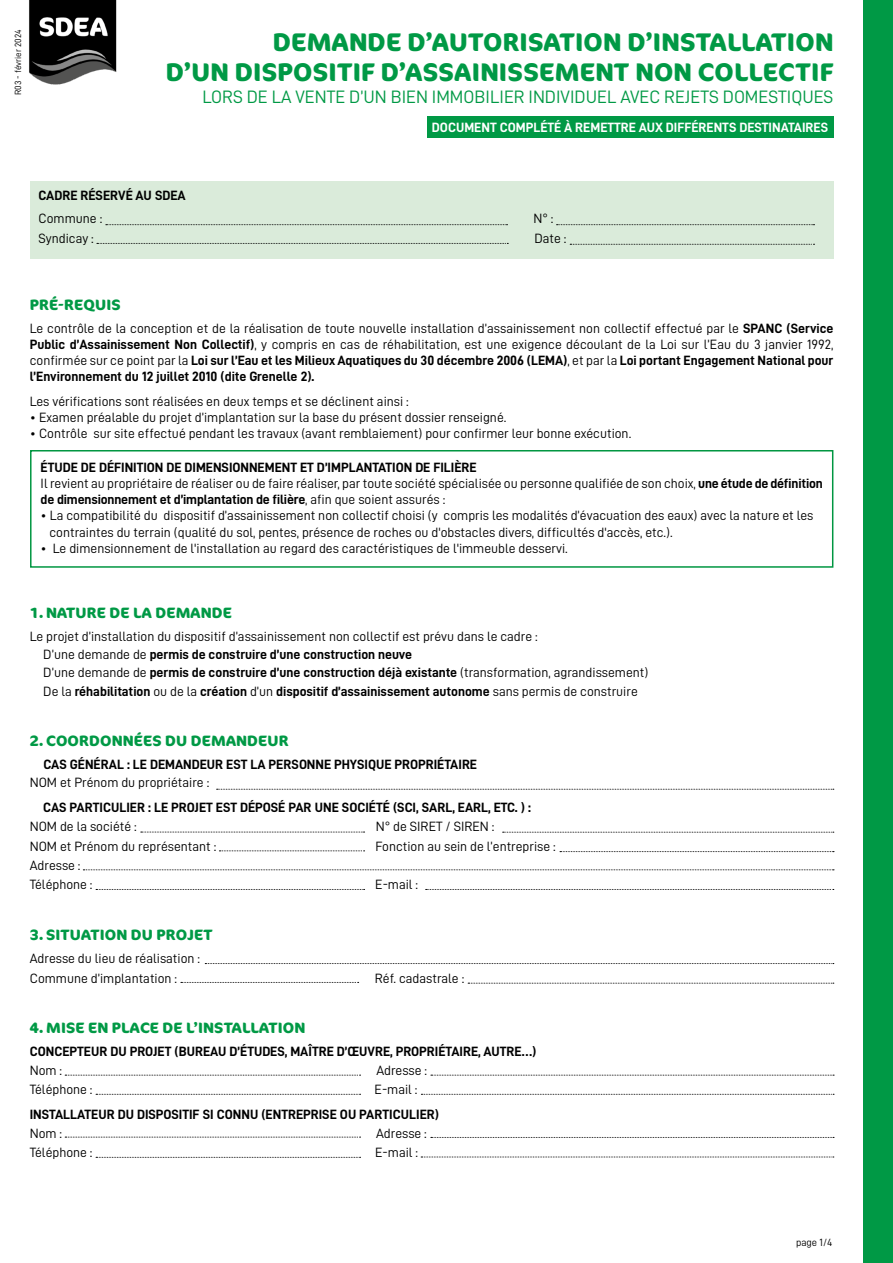
<style>
.page{position:relative;width:893px;height:1263px;background:#fff}
.page>*{position:absolute;margin:0;border:0;box-sizing:border-box;transform-origin:0 0}
.t1{font:700 25.5px/30.6px "Cocon OT";letter-spacing:.01em;color:#009945;text-align:right}
.t2{font:18px "D DIN";color:#009945}
.t3{font:700 15px "Cocon OT";letter-spacing:.01em;color:#009945}
.t4{font:13.5px/16.2px "D DIN";color:#000}
.t5{font:13.5px/18.3px "D DIN Bold";color:#000}
.t6{font:13.5px "D DIN Bold";color:#fff}
.t7{font:10.5px "D DIN";color:#000}
.t8{font:9px "D DIN";color:#000}
.s1{font-family:"D DIN Bold"}
.s2{font-family:"D DIN"}
</style>
<div class="page">
<div style="left:30px;top:450px;width:803px;height:118px;border:2px solid #009641"></div>
<div style="left:30px;top:181px;width:803px;height:77px;background:#daebda"></div>
<svg style="left:106px;top:224px;width:401px;height:1px"></svg>
<svg style="left:557px;top:224px;width:257px;height:1px"></svg>
<svg style="left:570px;top:244px;width:244px;height:1px"></svg>
<svg style="left:97px;top:243px;width:411px;height:1px"></svg>
<svg style="left:217px;top:789px;width:617px;height:1px"></svg>
<svg style="left:141px;top:832px;width:224px;height:1px"></svg>
<svg style="left:503px;top:832px;width:331px;height:1px"></svg>
<svg style="left:219px;top:850px;width:146px;height:1px"></svg>
<svg style="left:96px;top:889px;width:269px;height:1px"></svg>
<svg style="left:205px;top:963px;width:629px;height:1px"></svg>
<svg style="left:181px;top:982px;width:178px;height:1px"></svg>
<svg style="left:468px;top:983px;width:366px;height:1px"></svg>
<svg style="left:83px;top:869px;width:751px;height:1px"></svg>
<svg style="left:560px;top:851px;width:274px;height:1px"></svg>
<svg style="left:431px;top:1075px;width:403px;height:1px"></svg>
<svg style="left:431px;top:1137px;width:403px;height:1px"></svg>
<svg style="left:421px;top:1094px;width:413px;height:1px"></svg>
<svg style="left:421px;top:1156px;width:413px;height:1px"></svg>
<svg style="left:65px;top:1075px;width:296px;height:1px"></svg>
<svg style="left:65px;top:1137px;width:296px;height:1px"></svg>
<svg style="left:96px;top:1094px;width:265px;height:1px"></svg>
<svg style="left:96px;top:1157px;width:265px;height:1px"></svg>
<svg style="left:426px;top:889px;width:408px;height:1px"></svg>
<div style="left:427px;top:116px;width:406px;height:21px;background:#009945"></div>
<img style="left:29px;top:0;width:88px;height:85px">
<div style="left:863px;top:0;width:30px;height:1263px;background:#009945"></div>
<p class="t8" style="left:13px;top:95px;width:67px;rotate:-90deg">R03 - février 2024</p>
<h1 class="t1" style="left:166px;top:27px;width:669px">DEMANDE D’AUTORISATION D’INSTALLATION<br>D’UN DISPOSITIF D’ASSAINISSEMENT NON COLLECTIF</h1>
<h2 class="t2" style="left:202px;top:87px;width:632px">LORS DE LA VENTE D’UN BIEN IMMOBILIER INDIVIDUEL AVEC REJETS DOMESTIQUES</h2>
<p class="t6" style="left:432px;top:120px;width:398px">DOCUMENT COMPLÉTÉ À REMETTRE AUX DIFFÉRENTS DESTINATAIRES</p>
<p class="t5" style="left:39px;top:186px;width:149px">CADRE RÉSERVÉ AU SDEA</p>
<p class="t4" style="left:39px;top:210px;width:65px">Commune :</p>
<p class="t4" style="left:533px;top:210px;width:22px">N° :</p>
<p class="t4" style="left:39px;top:230px;width:57px">Syndicay :</p>
<p class="t4" style="left:534px;top:230px;width:34px">Date :</p>
<p class="t3" style="left:30px;top:296px;width:92px">PRÉ-REQUIS</p>
<p class="t4" style="left:30px;top:320px;width:805px">Le contrôle de la conception et de la réalisation de toute nouvelle installation d’assainissement non collectif effectué par le <span class="s1">SPANC (Service<br>Public d’Assainissement Non Collectif)</span>, y compris en cas de réhabilitation, est une exigence découlant de la Loi sur l’Eau du 3 janvier 1992,</p>
<p class="t5" style="left:30px;top:352px;width:805px;line-height:16.2px"><span class="s2">confirmée sur ce point par la</span> Loi sur l’Eau et les Milieux Aquatiques du 30 décembre 2006 (LEMA)<span class="s2">, et par la</span> Loi portant Engagement National pour l’Environnement du 12 juillet 2010 (dite Grenelle 2).</p>
<p class="t4" style="left:30px;top:393px;width:381px">Les vérifications sont réalisées en deux temps et se déclinent ainsi :</p>
<p class="t4" style="left:30px;top:409px;width:478px">• Examen préalable du projet d’implantation sur la base du présent dossier renseigné.</p>
<p class="t4" style="left:30px;top:425px;width:603px">• Contrôle sur site effectué pendant les travaux (avant remblaiement) pour confirmer leur bonne exécution.</p>
<p class="t5" style="left:41px;top:458px;width:438px">ÉTUDE DE DÉFINITION DE DIMENSIONNEMENT ET D’IMPLANTATION DE FILIÈRE</p>
<p class="t4" style="left:41px;top:475px;width:784px">Il revient au propriétaire de réaliser ou de faire réaliser, par toute société spécialisée ou personne qualifiée de son choix, <span class="s1">une étude de définition</span></p>
<p class="t5" style="left:41px;top:490px;width:406px">de dimensionnement et d’implantation de filière<span class="s2">, afin que soient assurés :</span></p>
<p class="t4" style="left:49px;top:507px;width:766px;text-indent:-9px">• La compatibilité du dispositif d’assainissement non collectif choisi (y compris les modalités d’évacuation des eaux) avec la nature et les contraintes du terrain (qualité du sol, pentes, présence de roches ou d'obstacles divers, difficultés d'accès, etc.).</p>
<p class="t4" style="left:41px;top:540px;width:529px">• Le dimensionnement de l'installation au regard des caractéristiques de l'immeuble desservi.</p>
<p class="t3" style="left:30px;top:604px;width:204px">1. NATURE DE LA DEMANDE</p>
<p class="t4" style="left:30px;top:628px;width:509px">Le projet d’installation du dispositif d’assainissement non collectif est prévu dans le cadre :</p>
<p class="t5" style="left:43px;top:645px;width:607px"><span class="s2">D’une demande de</span> permis de construire d’une construction neuve<br><span class="s2">D’une demande de</span> permis de construire d’une construction déjà existante <span class="s2">(transformation, agrandissement)<br>De la</span> réhabilitation <span class="s2">ou de la</span> création <span class="s2">d’un</span> dispositif d’assainissement autonome <span class="s2">sans permis de construire</span></p>
<p class="t3" style="left:30px;top:732px;width:260px">2. COORDONNÉES DU DEMANDEUR</p>
<p class="t5" style="left:43px;top:755px;width:435px">CAS GÉNÉRAL : LE DEMANDEUR EST LA PERSONNE PHYSIQUE PROPRIÉTAIRE</p>
<p class="t4" style="left:30px;top:774px;width:181px">NOM et Prénom du propriétaire :</p>
<p class="t5" style="left:43px;top:798px;width:489px">CAS PARTICULIER : LE PROJET EST DÉPOSÉ PAR UNE SOCIÉTÉ (SCI, SARL, EARL, ETC. ) :</p>
<p class="t4" style="left:30px;top:818px;width:108px">NOM de la société :</p>
<p class="t4" style="left:376px;top:818px;width:120px">N° de SIRET / SIREN :</p>
<p class="t4" style="left:30px;top:838px;width:188px">NOM et Prénom du représentant :</p>
<p class="t4" style="left:376px;top:838px;width:182px">Fonction au sein de l’entreprise :</p>
<p class="t4" style="left:30px;top:855px;width:64px;line-height:19.4px">Adresse :<br>Téléphone :</p>
<p class="t4" style="left:375px;top:876px;width:44px">E-mail :</p>
<p class="t3" style="left:30px;top:925px;width:184px">3. SITUATION DU PROJET</p>
<p class="t4" style="left:30px;top:949px;width:172px;line-height:19.4px">Adresse du lieu de réalisation :<br>Commune d’implantation :</p>
<p class="t4" style="left:375px;top:969px;width:91px">Réf. cadastrale :</p>
<p class="t3" style="left:30px;top:1019px;width:277px">4. MISE EN PLACE DE L’INSTALLATION</p>
<p class="t5" style="left:30px;top:1041px;width:508px">CONCEPTEUR DU PROJET (BUREAU D’ÉTUDES, MAÎTRE D’ŒUVRE, PROPRIÉTAIRE, AUTRE…)</p>
<p class="t4" style="left:30px;top:1062px;width:34px">Nom :</p>
<p class="t4" style="left:376px;top:1062px;width:52px">Adresse :</p>
<p class="t4" style="left:30px;top:1081px;width:64px">Téléphone :</p>
<p class="t4" style="left:375px;top:1081px;width:44px">E-mail :</p>
<p class="t5" style="left:30px;top:1105px;width:411px">INSTALLATEUR DU DISPOSITIF SI CONNU (ENTREPRISE OU PARTICULIER)</p>
<p class="t4" style="left:30px;top:1125px;width:34px">Nom :</p>
<p class="t4" style="left:376px;top:1125px;width:52px">Adresse :</p>
<p class="t4" style="left:30px;top:1144px;width:64px">Téléphone :</p>
<p class="t4" style="left:375px;top:1144px;width:44px">E-mail :</p>
<p class="t7" style="left:796px;top:1237px;width:38px">page 1/4</p>
</div>
